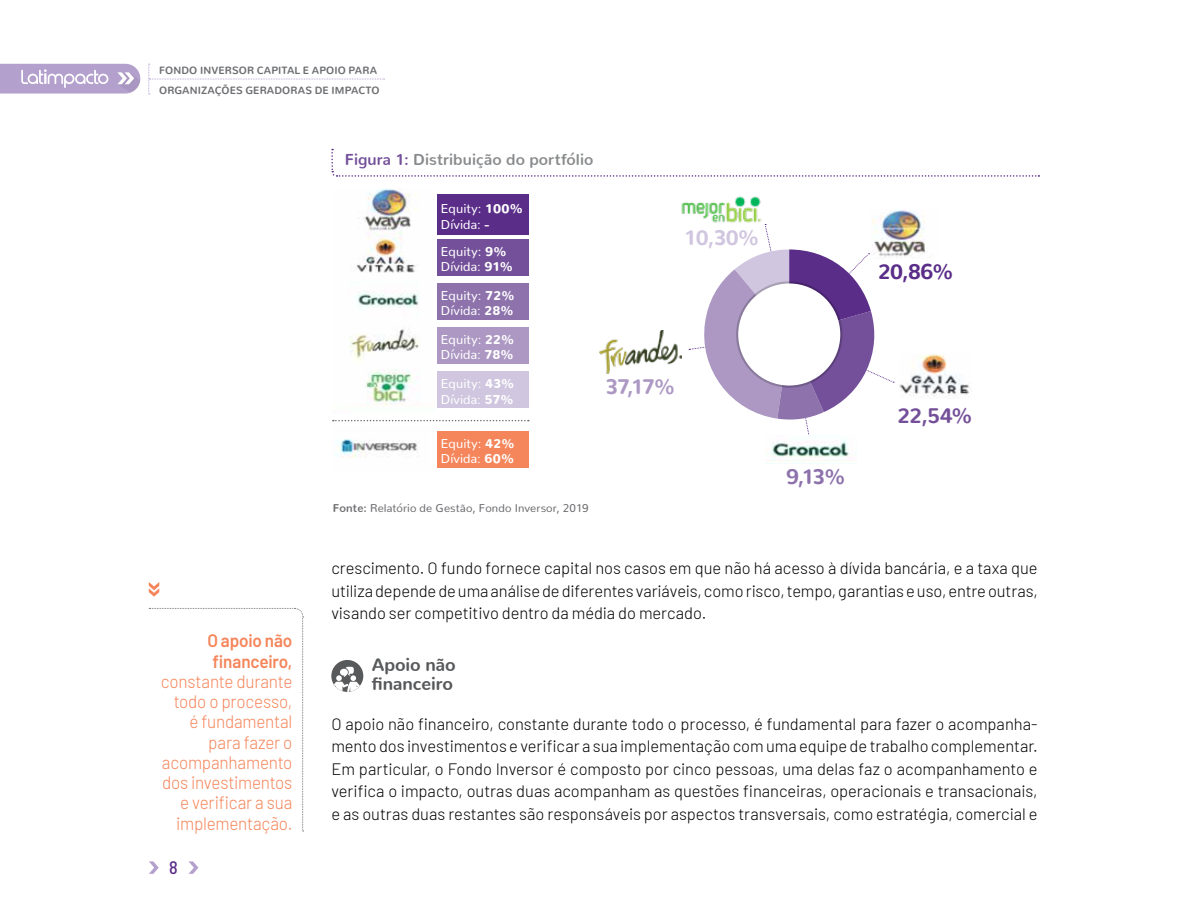
<style>
.page{position:relative;width:1188px;height:918px;background:#fff}
.page>*{position:absolute;margin:0;border:0;box-sizing:border-box;transform-origin:0 0}
.t1{font:800 21px "Nunito";color:#5a2d88}
.t2{font:800 21px "Nunito";color:#735099}
.t3{font:800 21px "Nunito";color:#ac98c3}
.t4{font:800 21px "Nunito";color:#d0c6df}
.t5{font:800 21px "Nunito";color:#8d72ac}
.t6{font:300 18px/20.2px "Barlow";letter-spacing:-.01em;color:#f5855a;text-align:right;scale:.95 1}
.t7{font:600 18px/20.2px "Barlow";letter-spacing:-.01em;color:#f5855a;scale:.95 1}
.t8{font:800 18px/19.5px "Nunito";color:#58595b}
.t9{font:500 semi-condensed 18px "Barlow";color:#5a2d88}
.t10{font:300 16.5px/22.5px "Barlow";letter-spacing:-.005em;color:#000;text-align:justify}
.t11{font:700 15.75px "Nunito";letter-spacing:.005em;color:#888a8c}
.t12{font:12.75px/15.3px "Nunito";letter-spacing:.01em;color:#fff}
.t13{font:11.25px "Nunito";letter-spacing:.015em;color:#6d6e71}
.t14{font:700 10.5px/19.5px "Nunito";letter-spacing:.01em;color:#6d6e71}
.s1{color:#735099}
.s2{font-weight:900}
.s3{font-weight:700}
</style>
<div class="page">
<svg style="left:189px;top:861px;width:9px;height:13px"></svg>
<svg style="left:149px;top:861px;width:10px;height:13px"></svg>
<svg style="left:148px;top:64px;width:237px;height:31px"></svg>
<svg style="left:0;top:64px;width:140px;height:30px;background:#beaed4"></svg>
<svg style="left:149px;top:608px;width:155px;height:224px"></svg>
<svg style="left:149px;top:582px;width:10px;height:15px"></svg>
<svg style="left:331px;top:149px;width:708px;height:28px"></svg>
<img style="left:349px;top:188px;width:71px;height:218px">
<div style="left:437px;top:195px;width:92px;height:40px;background:#5a2d88"></div>
<div style="left:437px;top:239px;width:92px;height:36px;background:#735099"></div>
<div style="left:437px;top:283px;width:92px;height:36px;background:#8d72ac"></div>
<div style="left:437px;top:327px;width:92px;height:37px;background:#ac98c3"></div>
<div style="left:437px;top:372px;width:92px;height:36px;background:#d0c6df"></div>
<div style="left:437px;top:431px;width:92px;height:37px;background:#f5855a"></div>
<svg style="left:333px;top:420px;width:196px;height:1px"></svg>
<img style="left:335px;top:439px;width:84px;height:19px">
<img style="left:771px;top:448px;width:86px;height:13px">
<img style="left:899px;top:354px;width:71px;height:43px">
<img style="left:872px;top:210px;width:54px;height:47px">
<svg style="left:689px;top:224px;width:205px;height:224px"></svg>
<svg style="left:736px;top:281px;width:106px;height:107px"></svg>
<div style="left:738px;top:283px;width:102px;height:103px;background:#fff;border-radius:50%"></div>
<img style="left:681px;top:196px;width:86px;height:33px">
<img style="left:599px;top:330px;width:82px;height:43px">
<div style="left:684px;top:225px;width:76px;height:20px;background:#fff"></div>
<div style="left:331px;top:660px;width:32px;height:32px;background:#58595b;border-radius:50%"></div>
<svg style="left:332px;top:667px;width:28px;height:25px"></svg>
<p class="t14" style="left:159px;top:59px;width:222px">FONDO INVERSOR CAPITAL E APOIO PARA<br>ORGANIZAÇÕES GERADORAS DE IMPACTO</p>
<p class="t11" style="left:345px;top:145px;width:250px"><span class="s1">Figura 1:</span> Distribuição do portfólio</p>
<p class="t12" style="left:441px;top:200px;width:83px">Equity: <span class="s2">100%<br></span>Dívida: <span class="s2">-</span></p>
<p class="t12" style="left:441px;top:242px;width:73px">Equity: <span class="s2">9%<br></span>Dívida: <span class="s2">91%</span></p>
<p class="t12" style="left:441px;top:286px;width:75px">Equity: <span class="s2">72%<br></span>Dívida: <span class="s2">28%</span></p>
<p class="t12" style="left:441px;top:331px;width:75px">Equity: <span class="s2">22%<br></span>Dívida: <span class="s2">78%</span></p>
<p class="t12" style="left:441px;top:375px;width:75px">Equity: <span class="s2">43%<br></span>Dívida: <span class="s2">57%</span></p>
<p class="t12" style="left:441px;top:435px;width:75px">Equity: <span class="s2">42%<br></span>Dívida: <span class="s2">60%</span></p>
<p class="t4" style="left:684px;top:219px;width:77px">10,30%</p>
<p class="t3" style="left:605px;top:367px;width:72px">37,17%</p>
<p class="t13" style="left:333px;top:498px;width:257px"><span class="s3">Fonte:</span> Relatório de Gestão, Fondo Inversor, 2019</p>
<p class="t5" style="left:786px;top:457px;width:61px">9,13%</p>
<p class="t1" style="left:878px;top:253px;width:77px">20,86%</p>
<p class="t2" style="left:898px;top:396px;width:77px">22,54%</p>
<p class="t7" style="left:207px;top:629px;width:91px">O apoio não financeiro,</p>
<p class="t6" style="left:161px;top:670px;width:140px">constante durante todo o processo, é fundamental para fazer o acompanhamento dos investimentos e verificar a sua implementação.</p>
<p class="t9" style="left:169px;top:856px;width:10px">8</p>
<p class="t10" style="left:331px;top:556px;width:708px">crescimento. O fundo fornece capital nos casos em que não há acesso à dívida bancária, e a taxa que utiliza depende de uma análise de diferentes variáveis, como risco, tempo, garantias e uso, entre outras, visando ser competitivo dentro da média do mercado.</p>
<p class="t8" style="left:372px;top:652px;width:86px">Apoio não financeiro</p>
<p class="t10" style="left:331px;top:711px;width:708px">O apoio não financeiro, constante durante todo o processo, é fundamental para fazer o acompanha&shy;mento dos investimentos e verificar a sua implementação com uma equipe de trabalho complementar.<br>Em particular, o Fondo Inversor é composto por cinco pessoas, uma delas faz o acompanhamento e verifica o impacto, outras duas acompanham as questões financeiras, operacionais e transacionais, e as outras duas restantes são responsáveis por aspectos transversais, como estratégia, comercial e</p>
</div>
